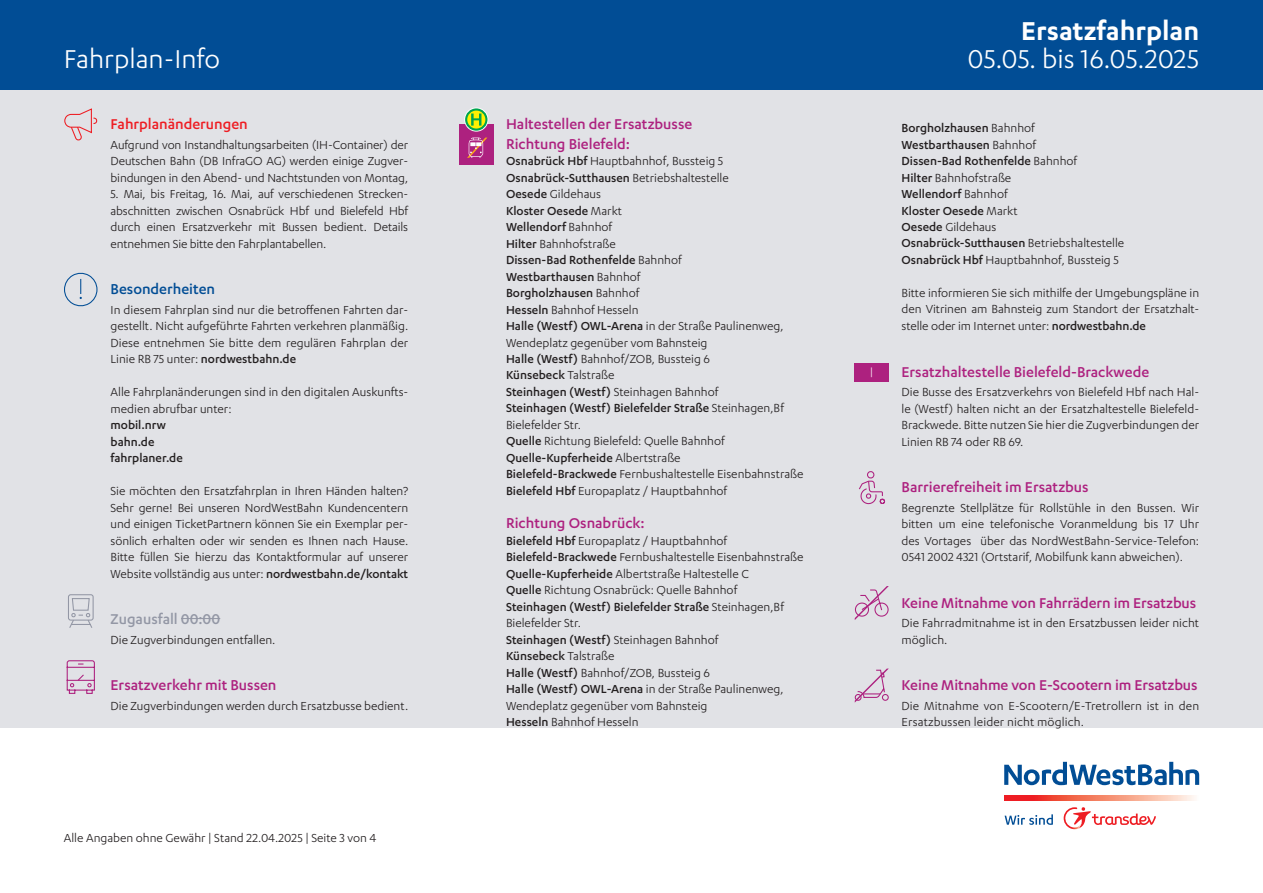
<style>
.page{position:relative;width:1263px;height:893px;background:#fff}
.page>*{position:absolute;margin:0;border:0;box-sizing:border-box;transform-origin:0 0}
.t1{font:30px "Karbon";color:#fff}
.t2{font:600 30px "Karbon";color:#fff}
.t3{font:500 16.5px/19.5px "Karbon";color:#ad217f}
.t4{font:500 16.5px "Karbon";color:#ee1d23}
.t5{font:500 16.5px "Karbon";color:#9397a5}
.t6{font:500 16.5px "Karbon";color:#014d95}
.t7{font:13.5px/16.5px "Karbon";color:#231f20;text-align:justify}
.t8{font:500 13.5px/16.5px "Karbon";color:#231f20}
.t9{font:10.35px "Arial Narrow";color:#fff}
.s1{font-weight:500}
.s2{font-weight:400}
</style>
<div class="page">
<div style="left:0;top:0;width:1263px;height:727px;background:#e1e2e6"></div>
<div style="left:0;top:0;width:1263px;height:89px;background:#014d95"></div>
<svg style="left:1004px;top:796px;width:190px;height:4px"></svg>
<svg style="left:1004px;top:814px;width:49px;height:11px"></svg>
<svg style="left:1082px;top:807px;width:74px;height:20px"></svg>
<img style="left:1063px;top:807px;width:19px;height:22px">
<svg style="left:1004px;top:762px;width:195px;height:23px"></svg>
<hr style="left:181px;top:618px;width:39px;height:1px;background:#9397a5">
<svg style="left:64px;top:108px;width:34px;height:33px"></svg>
<svg style="left:64px;top:273px;width:34px;height:34px"></svg>
<svg style="left:68px;top:594px;width:26px;height:34px"></svg>
<svg style="left:66px;top:660px;width:29px;height:34px"></svg>
<svg style="left:859px;top:471px;width:26px;height:34px"></svg>
<svg style="left:855px;top:586px;width:34px;height:34px"></svg>
<svg style="left:855px;top:669px;width:34px;height:34px"></svg>
<div style="left:459px;top:124px;width:34px;height:41px;background:#ad217f"></div>
<svg style="left:467px;top:138px;width:20px;height:20px"></svg>
<svg style="left:464px;top:108px;width:24px;height:24px"></svg>
<svg style="left:466px;top:109px;width:20px;height:21px"></svg>
<div style="left:465px;top:108px;width:22px;height:23px;border:2px solid #00a54f;border-radius:50%"></div>
<svg style="left:471px;top:114px;width:10px;height:12px"></svg>
<div style="left:855px;top:363px;width:34px;height:19px;background:#ad217f"></div>
<h1 class="t1" style="left:64px;top:43px;width:158px">Fahrplan-Info</h1>
<p class="t4" style="left:111px;top:115px;width:139px">Fahrplanänderungen</p>
<p class="t7" style="left:111px;top:136px;width:299px">Aufgrund von Instandhaltungsarbeiten (IH-Container) der Deutschen Bahn (DB InfraGO AG) werden einige Zugver&shy;bindungen in den Abend- und Nachtstunden von Montag,</p>
<p class="t7" style="left:111px;top:185px;width:299px">5. Mai, bis Freitag, 16. Mai, auf verschiedenen Strecken&shy;abschnitten zwischen Osnabrück Hbf und Bielefeld Hbf durch einen Ersatzverkehr mit Bussen bedient. Details entnehmen Sie bitte den Fahrplantabellen.</p>
<p class="t6" style="left:111px;top:280px;width:106px">Besonderheiten</p>
<p class="t7" style="left:111px;top:301px;width:299px">In diesem Fahrplan sind nur die betroffenen Fahrten dar&shy;gestellt. Nicht aufgeführte Fahrten verkehren planmäßig.<br>Diese entnehmen Sie bitte dem regulären Fahrplan der Linie RB 75 unter: <span class="s1">nordwestbahn.de</span></p>
<p class="t7" style="left:111px;top:383px;width:299px">Alle Fahrplanänderungen sind in den digitalen Auskunfts&shy;medien abrufbar unter:</p>
<p class="t8" style="left:111px;top:416px;width:74px">mobil.nrw bahn.de fahrplaner.de</p>
<p class="t7" style="left:111px;top:482px;width:299px">Sie möchten den Ersatzfahrplan in Ihren Händen halten?<br>Sehr gerne! Bei unseren NordWestBahn Kundencentern und einigen TicketPartnern können Sie ein Exemplar per&shy;sönlich erhalten oder wir senden es Ihnen nach Hause.<br>Bitte füllen Sie hierzu das Kontaktformular auf unserer Website vollständig aus unter: <span class="s1">nordwestbahn.de/kontakt</span></p>
<p class="t5" style="left:111px;top:610px;width:111px">Zugausfall 00:00</p>
<p class="t7" style="left:111px;top:631px;width:166px">Die Zugverbindungen entfallen.</p>
<p class="t3" style="left:111px;top:675px;width:167px">Ersatzverkehr mit Bussen</p>
<p class="t7" style="left:111px;top:697px;width:299px">Die Zugverbindungen werden durch Ersatzbusse bedient.</p>
<p class="t7" style="left:64px;top:829px;width:314px">Alle Angaben ohne Gewähr | Stand 22.04.2025 | Seite 3 von 4</p>
<p class="t3" style="left:506px;top:114px;width:188px">Haltestellen der Ersatzbusse<br>Richtung Bielefeld:</p>
<p class="t7" style="left:506px;top:152px;width:299px;text-align:left"><span class="s1">Osnabrück Hbf</span> Hauptbahnhof, Bussteig 5<br><span class="s1">Osnabrück-Sutthausen</span> Betriebshaltestelle<br><span class="s1">Oesede</span> Gildehaus<br><span class="s1">Kloster Oesede</span> Markt<br><span class="s1">Wellendorf</span> Bahnhof<br><span class="s1">Hilter</span> Bahnhofstraße<br><span class="s1">Dissen-Bad Rothenfelde</span> Bahnhof<br><span class="s1">Westbarthausen</span> Bahnhof<br><span class="s1">Borgholzhausen</span> Bahnhof<br><span class="s1">Hesseln</span> Bahnhof Hesseln<br><span class="s1">Halle (Westf) OWL-Arena</span> in der Straße Paulinenweg, Wendeplatz gegenüber vom Bahnsteig<br><span class="s1">Halle (Westf)</span> Bahnhof/ZOB, Bussteig 6<br><span class="s1">Künsebeck</span> Talstraße<br><span class="s1">Steinhagen (Westf)</span> Steinhagen Bahnhof<br><span class="s1">Steinhagen (Westf) Bielefelder Straße</span> Steinhagen,Bf Bielefelder Str.<br><span class="s1">Quelle</span> Richtung Bielefeld: Quelle Bahnhof <span class="s1">Quelle-Kupferheide</span> Albertstraße<br><span class="s1">Bielefeld-Brackwede</span> Fernbushaltestelle Eisenbahnstraße <span class="s1">Bielefeld Hbf</span> Europaplatz / Hauptbahnhof</p>
<p class="t3" style="left:506px;top:513px;width:140px">Richtung Osnabrück:</p>
<p class="t7" style="left:506px;top:532px;width:299px;text-align:left"><span class="s1">Bielefeld Hbf</span> Europaplatz / Hauptbahnhof <span class="s1">Bielefeld-Brackwede</span> Fernbushaltestelle Eisenbahnstraße <span class="s1">Quelle-Kupferheide</span> Albertstraße Haltestelle C<br><span class="s1">Quelle</span> Richtung Osnabrück: Quelle Bahnhof<br><span class="s1">Steinhagen (Westf) Bielefelder Straße</span> Steinhagen,Bf Bielefelder Str.<br><span class="s1">Steinhagen (Westf)</span> Steinhagen Bahnhof<br><span class="s1">Künsebeck</span> Talstraße<br><span class="s1">Halle (Westf)</span> Bahnhof/ZOB, Bussteig 6<br><span class="s1">Halle (Westf) OWL-Arena</span> in der Straße Paulinenweg, Wendeplatz gegenüber vom Bahnsteig<br><span class="s1">Hesseln</span> Bahnhof Hesseln</p>
<h1 class="t2" style="left:1021px;top:13px;width:179px">Ersatzfahrplan</h1>
<h1 class="t1" style="left:968px;top:42px;width:233px">05.05. bis 16.05.2025</h1>
<p class="t8" style="left:901px;top:119px;width:224px">Borgholzhausen <span class="s2">Bahnhof<br></span>Westbarthausen <span class="s2">Bahnhof<br></span>Dissen-Bad Rothenfelde <span class="s2">Bahnhof<br></span>Hilter <span class="s2">Bahnhofstraße<br></span>Wellendorf <span class="s2">Bahnhof<br></span>Kloster Oesede <span class="s2">Markt<br></span>Oesede <span class="s2">Gildehaus<br></span>Osnabrück-Sutthausen <span class="s2">Betriebshaltestelle<br></span>Osnabrück Hbf <span class="s2">Hauptbahnhof, Bussteig 5</span></p>
<p class="t7" style="left:901px;top:284px;width:299px">Bitte informieren Sie sich mithilfe der Umgebungspläne in den Vitrinen am Bahnsteig zum Standort der Ersatzhalt&shy;stelle oder im Internet unter: <span class="s1">nordwestbahn.de</span></p>
<p class="t9" style="left:871px;top:364px;width:4px">|</p>
<p class="t3" style="left:901px;top:361px;width:249px">Ersatzhaltestelle Bielefeld-Brackwede</p>
<p class="t7" style="left:901px;top:383px;width:299px">Die Busse des Ersatzverkehrs von Bielefeld Hbf nach Hal&shy;le (Westf) halten nicht an der Ersatzhaltestelle Bielefeld-Brackwede. Bitte nutzen Sie hier die Zugverbindungen der Linien RB 74 oder RB 69.</p>
<p class="t3" style="left:901px;top:477px;width:189px">Barrierefreiheit im Ersatzbus</p>
<p class="t7" style="left:901px;top:499px;width:299px">Begrenzte Stellplätze für Rollstühle in den Bussen. Wir bitten um eine telefonische Voranmeldung bis 17 Uhr des Vortages über das NordWestBahn-Service-Telefon:<br>0541 2002 4321 (Ortstarif, Mobilfunk kann abweichen).</p>
<p class="t3" style="left:901px;top:592px;width:296px">Keine Mitnahme von Fahrrädern im Ersatzbus</p>
<p class="t7" style="left:901px;top:614px;width:299px">Die Fahrradmitnahme ist in den Ersatzbussen leider nicht möglich.</p>
<p class="t3" style="left:901px;top:675px;width:298px">Keine Mitnahme von E-Scootern im Ersatzbus</p>
<p class="t7" style="left:901px;top:697px;width:299px">Die Mitnahme von E-Scootern/E-Tretrollern ist in den<br>Ersatzbussen leider nicht möglich.</p>
</div>
